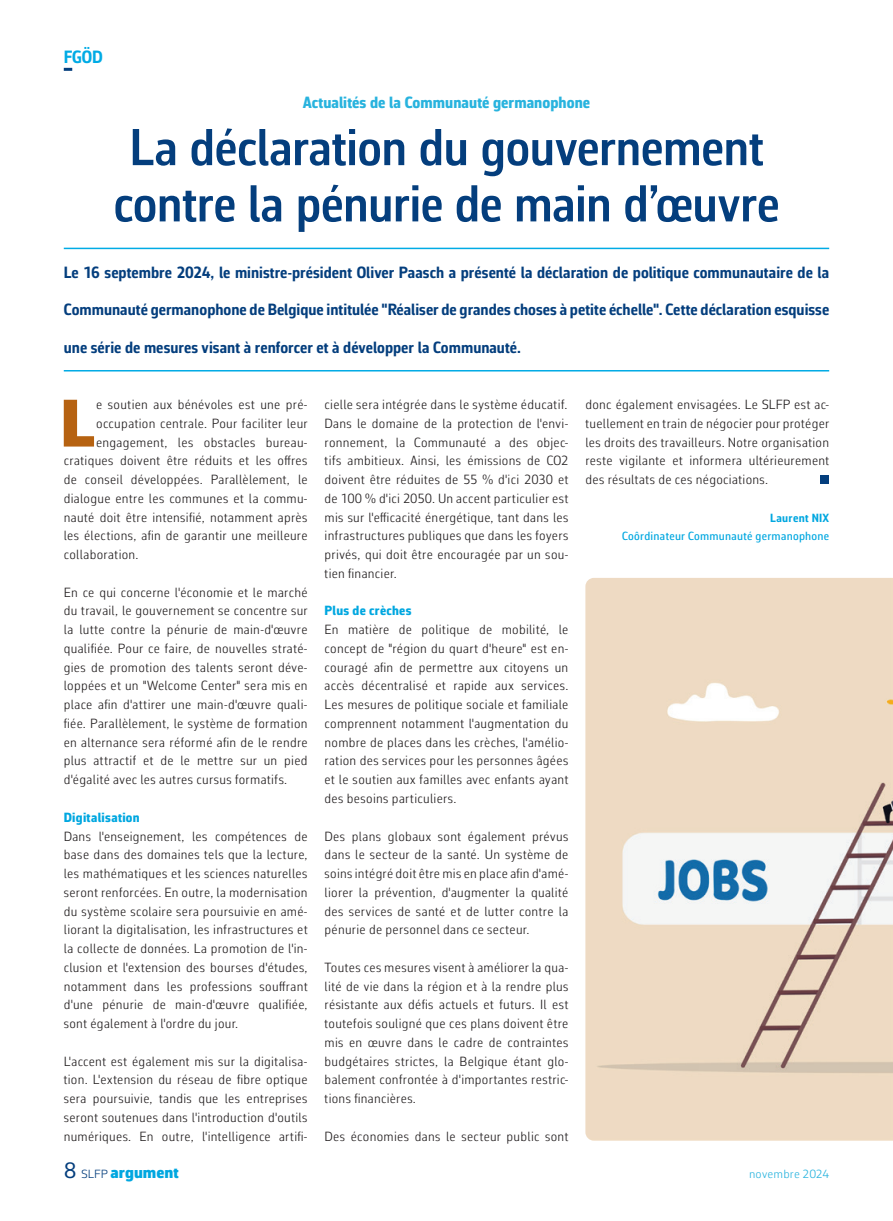
<style>
.page{position:relative;width:893px;height:1221px;background:#fff}
.page>*{position:absolute;margin:0;border:0;box-sizing:border-box;transform-origin:0 0}
.t1{font:900 67.95px "Corbeau Pro";color:#b66211}
.t2{font:600 52.5px/56.2px "Corbeau Con Pro";letter-spacing:-.01em;color:#043e7d;text-align:center}
.t3{font:700 18px "Corbeau Con Pro";color:#00abe5}
.t4{font:700 16.5px "Corbeau Con Pro";letter-spacing:.005em;color:#043e7d}
.t5{font:800 16.5px "Corbeau Con Pro";letter-spacing:.005em;color:#28b3de}
.t6{font:900 16.5px "Corbeau Pro";letter-spacing:.005em;color:#00a7e0}
.t7{font:300 13.5px/18.8px "Corbeau Con Pro";letter-spacing:.025em;color:#231f20;text-align:justify}
.t8{font:800 13.5px "Corbeau Con Pro";letter-spacing:.025em;color:#00a7e0}
.t9{font:500 12px "Corbeau Con Pro";letter-spacing:.02em;color:#00a7e0}
.t10{font:300 12px "Corbeau Pro";letter-spacing:.015em;color:#28b3de}
.t11{font:700 12px "Corbeau Con Pro";letter-spacing:.025em;color:#00a7e0}
.s1{font-weight:400;font-size:22.5px;color:#043e7d}
.s2{font-weight:300;font-size:12px;color:#043e7d}
</style>
<div class="page">
<svg style="left:64px;top:68px;width:8px;height:3px"></svg>
<hr style="left:64px;top:248px;width:765px;height:1px;background:#00abe5">
<hr style="left:64px;top:370px;width:765px;height:1px;background:#00abe5">
<div style="left:821px;top:475px;width:8px;height:9px;background:#043e7d"></div>
<img style="left:585px;top:578px;width:308px;height:562px">
<h3 class="t3" style="left:64px;top:45px;width:41px">FGÖD</h3>
<p class="t5" style="left:303px;top:91px;width:289px">Actualités de la Communauté germanophone</p>
<h2 class="t2" style="left:113px;top:118px;width:667px">La déclaration du gouvernement contre la pénurie de main d’œuvre</h2>
<p class="t4" style="left:64px;top:261px;width:767px">Le 16 septembre 2024, le ministre-président Oliver Paasch a présenté la déclaration de politique communautaire de la</p>
<p class="t4" style="left:64px;top:298px;width:767px">Communauté germanophone de Belgique intitulée "Réaliser de grandes choses à petite échelle". Cette déclaration esquisse</p>
<p class="t4" style="left:64px;top:336px;width:459px">une série de mesures visant à renforcer et à développer la Communauté.</p>
<h1 class="t1" style="left:60px;top:378px;width:37px">L</h1>
<p class="t7" style="left:96px;top:395px;width:213px">e soutien aux bénévoles est une pré-</p>
<p class="t7" style="left:96px;top:413px;width:213px">occupation centrale. Pour faciliter leur</p>
<p class="t7" style="left:96px;top:432px;width:213px">engagement, les obstacles bureau-</p>
<p class="t7" style="left:64px;top:451px;width:245px">cratiques doivent être réduits et les offres</p>
<p class="t7" style="left:64px;top:470px;width:245px">de conseil développées. Parallèlement, le</p>
<p class="t7" style="left:64px;top:488px;width:245px">dialogue entre les communes et la commu-</p>
<p class="t7" style="left:64px;top:507px;width:245px">nauté doit être intensifié, notamment après</p>
<p class="t7" style="left:64px;top:526px;width:245px">les élections, afin de garantir une meilleure</p>
<p class="t7" style="left:64px;top:545px;width:76px">collaboration.</p>
<p class="t7" style="left:64px;top:582px;width:245px">En ce qui concerne l'économie et le marché du travail, le gouvernement se concentre sur la lutte contre la pénurie de main-d'œuvre qualifiée. Pour ce faire, de nouvelles straté&shy;gies de promotion des talents seront déve&shy;loppées et un "Welcome Center" sera mis en place afin d'attirer une main-d'œuvre quali&shy;fiée. Parallèlement, le système de formation en alternance sera réformé afin de le rendre plus attractif et de le mettre sur un pied d'égalité avec les autres cursus formatifs.</p>
<p class="t8" style="left:64px;top:808px;width:77px">Digitalisation</p>
<p class="t7" style="left:64px;top:826px;width:245px">Dans l'enseignement, les compétences de base dans des domaines tels que la lecture, les mathématiques et les sciences naturelles seront renforcées. En outre, la modernisation du système scolaire sera poursuivie en amé&shy;liorant la digitalisation, les infrastructures et la collecte de données. La promotion de l'in&shy;clusion et l'extension des bourses d'études, notamment dans les professions souffrant d'une pénurie de main-d'œuvre qualifiée, sont également à l'ordre du jour.</p>
<p class="t7" style="left:64px;top:1051px;width:245px">L'accent est également mis sur la digitalisa&shy;tion. L'extension du réseau de fibre optique sera poursuivie, tandis que les entreprises seront soutenues dans l'introduction d'outils numériques. En outre, l'intelligence artifi-</p>
<p class="t7" style="left:325px;top:395px;width:245px">cielle sera intégrée dans le système éducatif.<br>Dans le domaine de la protection de l'envi&shy;ronnement, la Communauté a des objec&shy;tifs ambitieux. Ainsi, les émissions de CO2 doivent être réduites de 55 % d'ici 2030 et de 100 % d'ici 2050. Un accent particulier est mis sur l'efficacité énergétique, tant dans les infrastructures publiques que dans les foyers privés, qui doit être encouragée par un sou&shy;tien financier.</p>
<p class="t8" style="left:325px;top:601px;width:88px">Plus de crèches</p>
<p class="t7" style="left:325px;top:620px;width:245px">En matière de politique de mobilité, le concept de "région du quart d'heure" est en&shy;couragé afin de permettre aux citoyens un accès décentralisé et rapide aux services.<br>Les mesures de politique sociale et familiale comprennent notamment l'augmentation du nombre de places dans les crèches, l'amélio&shy;ration des services pour les personnes âgées et le soutien aux familles avec enfants ayant des besoins particuliers.</p>
<p class="t7" style="left:325px;top:826px;width:245px">Des plans globaux sont également prévus dans le secteur de la santé. Un système de soins intégré doit être mis en place afin d'amé&shy;liorer la prévention, d'augmenter la qualité des services de santé et de lutter contre la pénurie de personnel dans ce secteur.</p>
<p class="t7" style="left:325px;top:957px;width:245px">Toutes ces mesures visent à améliorer la qua&shy;lité de vie dans la région et à la rendre plus résistante aux défis actuels et futurs. Il est toutefois souligné que ces plans doivent être mis en œuvre dans le cadre de contraintes budgétaires strictes, la Belgique étant glo&shy;balement confrontée à d'importantes restric&shy;tions financières.</p>
<p class="t7" style="left:325px;top:1126px;width:245px">Des économies dans le secteur public sont</p>
<p class="t7" style="left:585px;top:395px;width:245px">donc également envisagées. Le SLFP est ac&shy;tuellement en train de négocier pour protéger les droits des travailleurs. Notre organisation reste vigilante et informera ultérieurement des résultats de ces négociations.</p>
<p class="t11" style="left:770px;top:509px;width:61px">Laurent NIX</p>
<p class="t9" style="left:622px;top:528px;width:209px">Coôrdinateur Communauté germanophone</p>
<p class="t6" style="left:64px;top:1161px;width:117px"><span class="s1">8</span> <span class="s2">SLFP</span> argument</p>
<p class="t10" style="left:749px;top:1165px;width:82px">novembre 2024</p>
</div>
